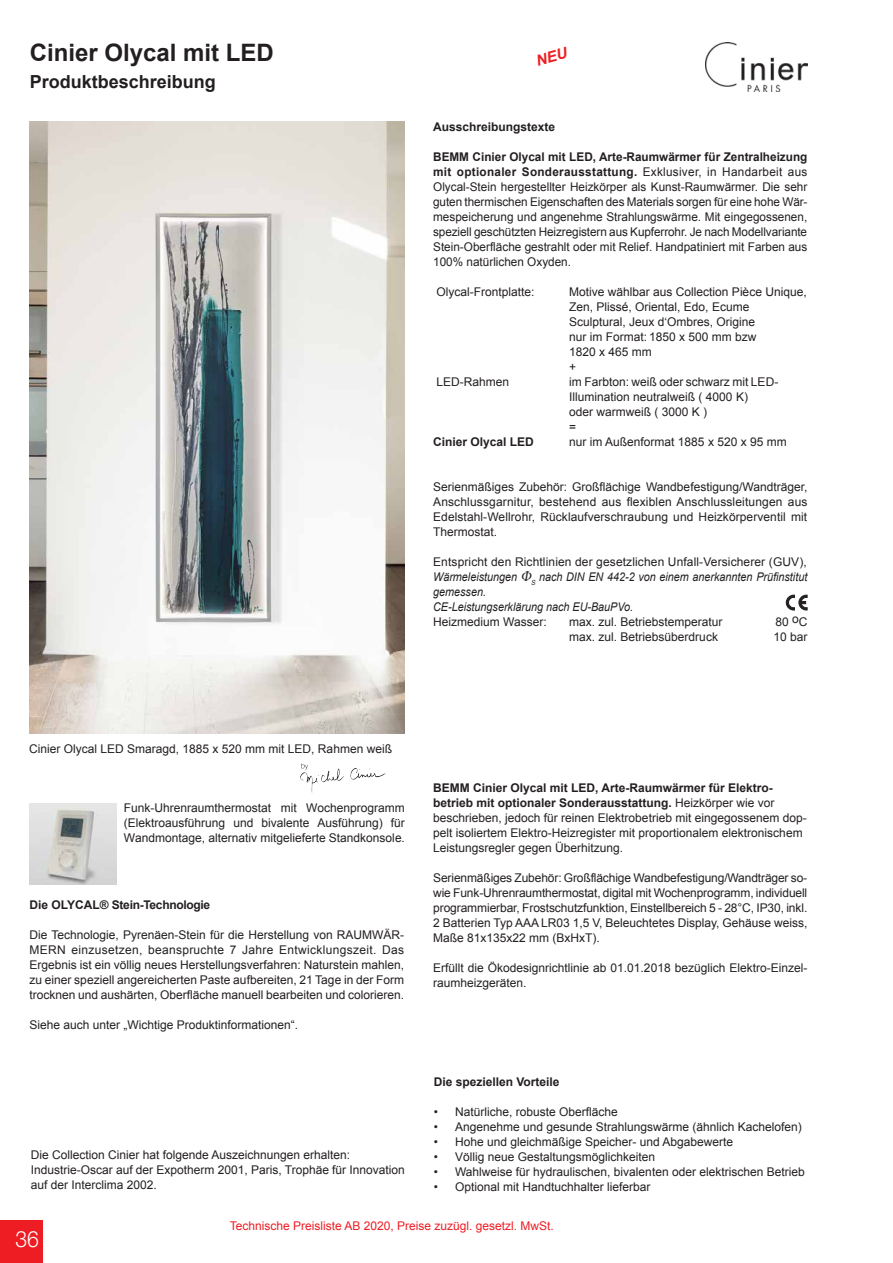
<style>
.page{position:relative;width:893px;height:1263px;background:#fff}
.page>*{position:absolute;margin:0;border:0;box-sizing:border-box;transform-origin:0 0}
.t1{font:700 24px "Arial";color:#231f20}
.t2{font:300 22.5px "Helvetica Neue LT Pro";color:#fff;scale:.94 1}
.t3{font:700 18px "Arial";color:#231f20}
.t4{font:12px/15px "Arial";color:#231f20;text-align:justify}
.t5{font:italic 12px/15px "Arial";color:#231f20;scale:.9 1}
.t6{font:700 12px "Arial";color:#231f20}
.t7{font:12px "Arial";color:#ee1d23}
.t8{font:700 12px "Arial";letter-spacing:-.025em;color:#231f20}
.s1{font-weight:700}
.s2{font-style:normal}
</style>
<div class="page">
<img style="left:706px;top:43px;width:102px;height:49px">
<div style="left:0;top:1220px;width:43px;height:43px;background:#ee1d23"></div>
<img style="left:301px;top:763px;width:81px;height:17px">
<svg style="left:786px;top:595px;width:21px;height:15px"></svg>
<img style="left:29px;top:121px;width:375px;height:613px">
<img style="left:29px;top:803px;width:88px;height:81px">
<h1 class="t1" style="left:30px;top:36px;width:246px">Cinier Olycal mit LED</h1>
<h3 class="t3" style="left:30px;top:69px;width:188px">Produktbeschreibung</h3>
<p class="t6" style="left:433px;top:119px;width:124px">Ausschreibungstexte</p>
<p class="t4" style="left:433px;top:150px;width:376px"><span class="s1">BEMM Cinier Olycal mit LED, Arte-Raumwärmer für Zentralheizung mit optionaler Sonderausstattung.</span> Exklusiver, in Handarbeit aus Olycal-Stein hergestellter Heizkörper als Kunst-Raumwärmer. Die sehr guten thermischen Eigenschaften des Materials sorgen für eine hohe Wär&shy;mespeicherung und angenehme Strahlungswärme. Mit eingegossenen, speziell geschützten Heizregistern aus Kupferrohr. Je nach Modellvariante Stein-Oberfläche gestrahlt oder mit Relief. Handpatiniert mit Farben aus 100% natürlichen Oxyden.</p>
<p class="t4" style="left:436px;top:285px;width:100px">Olycal-Frontplatte:</p>
<p class="t4" style="left:569px;top:285px;width:239px;text-align:left">Motive wählbar aus Collection Pièce Unique,<br>Zen, Plissé, Oriental, Edo, Ecume<br>Sculptural, Jeux d‘Ombres, Origine<br>nur im Format: 1850 x 500 mm bzw<br>1820 x 465 mm<br>+</p>
<p class="t4" style="left:436px;top:375px;width:74px">LED-Rahmen</p>
<p class="t4" style="left:569px;top:375px;width:211px;text-align:left">im Farbton: weiß oder schwarz mit LED-<br>Illumination neutralweiß ( 4000 K)<br>oder warmweiß ( 3000 K )<br>=</p>
<p class="t6" style="left:433px;top:434px;width:102px">Cinier Olycal LED</p>
<p class="t4" style="left:569px;top:435px;width:219px">nur im Außenformat 1885 x 520 x 95 mm</p>
<p class="t4" style="left:433px;top:480px;width:376px">Serienmäßiges Zubehör: Großflächige Wandbefestigung/Wandträger, Anschlussgarnitur, bestehend aus flexiblen Anschlussleitungen aus Edelstahl-Wellrohr, Rücklaufverschraubung und Heizkörperventil mit Thermostat.</p>
<p class="t5" style="left:433px;top:555px;width:417px"><span class="s2">Entspricht den Richtlinien der gesetzlichen Unfall-Versicherer (GUV), </span>Wärmeleistungen <sub>S</sub> nach DIN EN 442-2 von einem anerkannten Prüfinstitut gemessen.<br>CE-Leistungserklärung nach EU-BauPVo.</p>
<p class="t4" style="left:433px;top:615px;width:115px">Heizmedium Wasser:</p>
<p class="t4" style="left:569px;top:615px;width:155px">max. zul. Betriebstemperatur</p>
<p class="t4" style="left:775px;top:615px;width:34px">80 oC</p>
<p class="t4" style="left:569px;top:630px;width:150px">max. zul. Betriebsüberdruck</p>
<p class="t4" style="left:773px;top:630px;width:36px">10 bar</p>
<p class="t4" style="left:29px;top:741px;width:364px">Cinier Olycal LED Smaragd, 1885 x 520 mm mit LED, Rahmen weiß</p>
<p class="t4" style="left:124px;top:801px;width:282px">Funk-Uhrenraumthermostat mit Wochenprogramm (Elektroausführung und bivalente Ausführung) für Wandmontage, alternativ mitgelieferte Standkonsole.</p>
<p class="t8" style="left:29px;top:896px;width:182px">Die OLYCAL® Stein-Technologie</p>
<p class="t4" style="left:29px;top:927px;width:376px">Die Technologie, Pyrenäen-Stein für die Herstellung von RAUMWÄR-MERN einzusetzen, beanspruchte 7 Jahre Entwicklungszeit. Das Ergebnis ist ein völlig neues Herstellungsverfahren: Naturstein mahlen, zu einer speziell angereicherten Paste aufbereiten, 21 Tage in der Form trocknen und aushärten, Oberfläche manuell bearbeiten und colorieren.</p>
<p class="t4" style="left:29px;top:1017px;width:270px">Siehe auch unter „Wichtige Produktinformationen“.</p>
<p class="t4" style="left:31px;top:1148px;width:376px;text-align:left">Die Collection Cinier hat folgende Auszeichnungen erhalten:<br>Industrie-Oscar auf der Expotherm 2001, Paris, Trophäe für Innovation auf der Interclima 2002.</p>
<p class="t4" style="left:433px;top:780px;width:375px;text-align:left"><span class="s1">BEMM Cinier Olycal mit LED, Arte-Raumwärmer für Elektro&shy;betrieb mit optionaler Sonderausstattung.</span> Heizkörper wie vor beschrieben, jedoch für reinen Elektrobetrieb mit eingegossenem dop&shy;pelt isoliertem Elektro-Heizregister mit proportionalem elektronischem Leistungsregler gegen Überhitzung.</p>
<p class="t4" style="left:433px;top:870px;width:376px">Serienmäßiges Zubehör: Großflächige Wandbefestigung/Wandträger so&shy;wie Funk-Uhrenraumthermostat, digital mit Wochenprogramm, individuell programmierbar, Frostschutzfunktion, Einstellbereich 5 - 28°C, IP30, inkl.<br>2 Batterien Typ AAA LR03 1,5 V, Beleuchtetes Display, Gehäuse weiss, Maße 81x135x22 mm (BxHxT).</p>
<p class="t4" style="left:433px;top:960px;width:376px">Erfüllt die Ökodesignrichtlinie ab 01.01.2018 bezüglich Elektro-Einzel&shy;raumheizgeräten.</p>
<p class="t6" style="left:434px;top:1073px;width:127px">Die speziellen Vorteile</p>
<p class="t4" style="left:434px;top:1104px;width:186px">• Natürliche, robuste Oberfläche</p>
<p class="t4" style="left:434px;top:1119px;width:370px">• Angenehme und gesunde Strahlungswärme (ähnlich Kachelofen)</p>
<p class="t4" style="left:434px;top:1134px;width:301px">• Hohe und gleichmäßige Speicher- und Abgabewerte</p>
<p class="t4" style="left:434px;top:1149px;width:223px">• Völlig neue Gestaltungsmöglichkeiten</p>
<p class="t4" style="left:434px;top:1164px;width:372px">• Wahlweise für hydraulischen, bivalenten oder elektrischen Betrieb</p>
<p class="t4" style="left:434px;top:1179px;width:218px">• Optional mit Handtuchhalter lieferbar</p>
<h2 class="t2" style="left:15px;top:1225px;width:27px">36</h2>
<p class="t7" style="left:230px;top:1218px;width:326px">Technische Preisliste AB 2020, Preise zuzügl. gesetzl. MwSt.</p>
</div>
